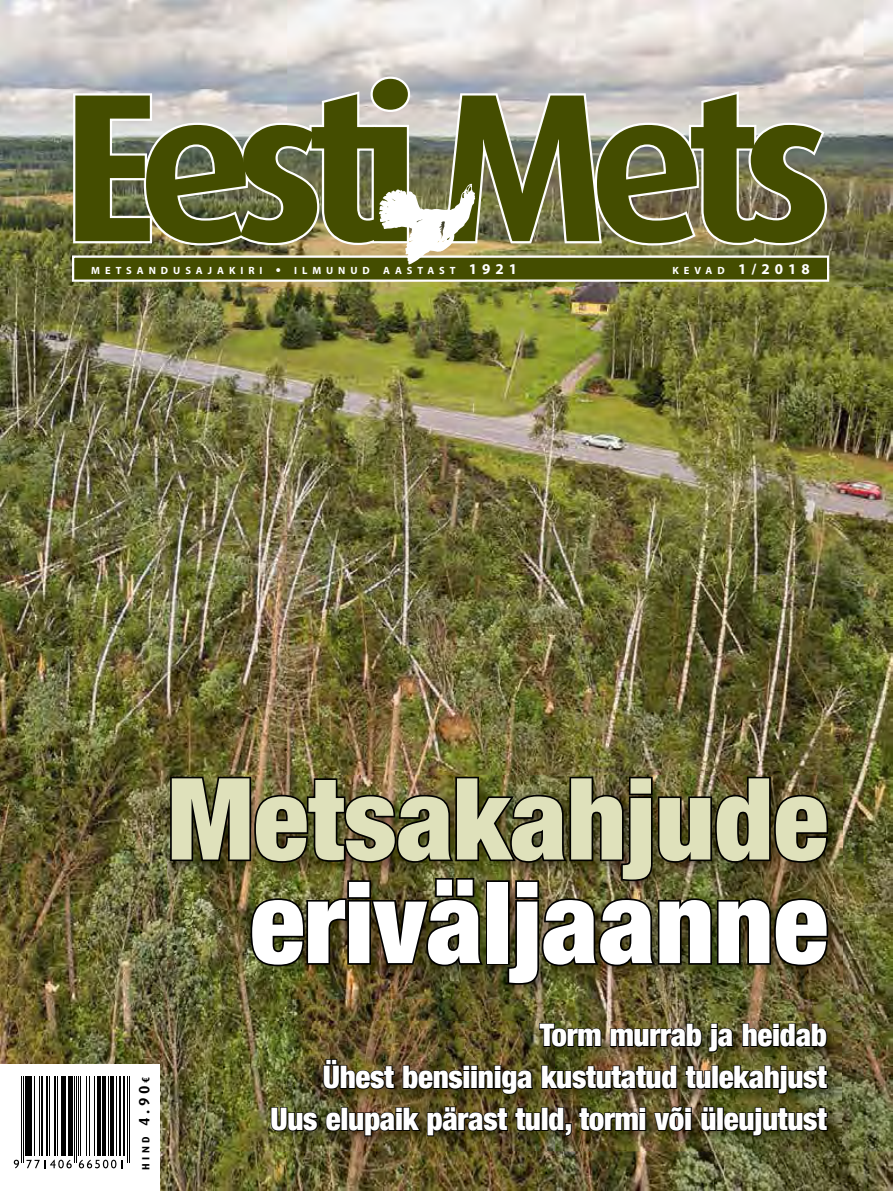
<style>
.page{position:relative;width:893px;height:1191px;background:#fff}
.page>*{position:absolute;margin:0;border:0;box-sizing:border-box;transform-origin:0 0}
.t1{font:700 211.5px "Dax";letter-spacing:-.095em;color:#444d00}
.t2{font:900 condensed 113.55px "Helvetica Neue LT Com";color:#dfe1bb}
.t3{font:900 condensed 113.55px "Helvetica Neue LT Com";color:#fff}
.t4{font:900 condensed 31.05px/42px "Helvetica Neue LT Com";letter-spacing:-.01em;color:#fff;text-align:right}
.t5{font:700 15px "Myriad Pro";color:#fff}
.t6{font:700 10.5px "Myriad Pro";letter-spacing:.47em;color:#fff}
.t7{font:700 10.5px "Dax";color:#000}
.s1{font-size:15px}
.s2{font-size:10.5px}
</style>
<div class="page">
<img style="left:0;top:0;width:893px;height:1191px">
<div style="left:0;top:1064px;width:160px;height:127px;background:#fff"></div>
<hr style="left:21px;top:1076px;width:1px;height:87px;background:#000">
<hr style="left:23px;top:1076px;width:1px;height:87px;background:#000">
<hr style="left:25px;top:1076px;width:3px;height:80px;background:#000">
<hr style="left:30px;top:1076px;width:2px;height:80px;background:#000">
<hr style="left:34px;top:1076px;width:1px;height:80px;background:#000">
<hr style="left:39px;top:1076px;width:1px;height:80px;background:#000">
<hr style="left:41px;top:1076px;width:2px;height:80px;background:#000">
<hr style="left:46px;top:1076px;width:2px;height:80px;background:#000">
<hr style="left:49px;top:1076px;width:1px;height:80px;background:#000">
<hr style="left:54px;top:1076px;width:2px;height:80px;background:#000">
<hr style="left:57px;top:1076px;width:1px;height:80px;background:#000">
<hr style="left:61px;top:1076px;width:3px;height:80px;background:#000">
<hr style="left:66px;top:1076px;width:1px;height:80px;background:#000">
<hr style="left:68px;top:1076px;width:4px;height:80px;background:#000">
<hr style="left:74px;top:1076px;width:1px;height:87px;background:#000">
<hr style="left:76px;top:1076px;width:1px;height:87px;background:#000">
<hr style="left:78px;top:1076px;width:1px;height:80px;background:#000">
<hr style="left:81px;top:1076px;width:1px;height:80px;background:#000">
<hr style="left:86px;top:1076px;width:1px;height:80px;background:#000">
<hr style="left:89px;top:1076px;width:1px;height:80px;background:#000">
<hr style="left:94px;top:1076px;width:1px;height:80px;background:#000">
<hr style="left:98px;top:1076px;width:3px;height:80px;background:#000">
<hr style="left:102px;top:1076px;width:4px;height:80px;background:#000">
<hr style="left:108px;top:1076px;width:1px;height:80px;background:#000">
<hr style="left:110px;top:1076px;width:4px;height:80px;background:#000">
<hr style="left:116px;top:1076px;width:1px;height:80px;background:#000">
<hr style="left:119px;top:1076px;width:2px;height:80px;background:#000">
<hr style="left:123px;top:1076px;width:2px;height:80px;background:#000">
<hr style="left:127px;top:1076px;width:1px;height:87px;background:#000">
<hr style="left:129px;top:1076px;width:1px;height:87px;background:#000">
<svg style="left:14px;top:1159px;width:5px;height:9px"></svg>
<svg style="left:26px;top:1159px;width:46px;height:9px"></svg>
<svg style="left:79px;top:1159px;width:43px;height:9px"></svg>
<img style="left:167px;top:775px;width:675px;height:223px">
<img style="left:168px;top:775px;width:662px;height:211px">
<img style="left:268px;top:1021px;width:573px;height:129px">
<svg style="left:538px;top:1022px;width:64px;height:26px;background:#3c3d1c"></svg>
<img style="left:609px;top:1022px;width:126px;height:31px">
<svg style="left:741px;top:1022px;width:87px;height:26px;background:#363219"></svg>
<svg style="left:322px;top:1058px;width:74px;height:32px;background:#3f3618"></svg>
<svg style="left:402px;top:1064px;width:132px;height:31px;background:#342d12"></svg>
<svg style="left:540px;top:1064px;width:138px;height:26px;background:#393217"></svg>
<svg style="left:684px;top:1064px;width:28px;height:26px"></svg>
<div style="left:711px;top:1065px;width:8px;height:24px;border:2px solid #000"></div>
<svg style="left:718px;top:1064px;width:111px;height:31px;background:#343616"></svg>
<svg style="left:270px;top:1106px;width:49px;height:26px"></svg>
<svg style="left:325px;top:1111px;width:17px;height:21px"></svg>
<div style="left:341px;top:1107px;width:7px;height:24px;border:2px solid #000"></div>
<svg style="left:348px;top:1105px;width:299px;height:32px;background:#3c3417"></svg>
<svg style="left:653px;top:1105px;width:40px;height:46px;background:#4a3f20"></svg>
<svg style="left:700px;top:1105px;width:17px;height:27px"></svg>
<div style="left:717px;top:1107px;width:7px;height:24px;border:2px solid #000"></div>
<svg style="left:723px;top:1106px;width:106px;height:31px;background:#323414"></svg>
<img style="left:71px;top:74px;width:759px;height:208px">
<h1 class="t1" style="left:62px;top:49px;width:772px">Eesti Mets</h1>
<p class="t6" style="left:91px;top:264px;width:280px">METSANDUSAJAKIRI <span class="s1">•</span> ILMUNUD</p>
<p class="t6" style="left:383px;top:264px;width:135px">AASTAST <span class="s1">1921</span></p>
<p class="t5" style="left:672px;top:259px;width:139px"><span class="s2">K E VA D</span> 1/2018</p>
<p class="t7" style="left:140px;top:1169px;width:94px;rotate:-90deg">HIND <span class="s1">4.90</span>€</p>
<h2 class="t2" style="left:168px;top:751px;width:662px">Metsakahjude</h2>
<h2 class="t3" style="left:250px;top:855px;width:580px">eriväljaanne</h2>
<p class="t4" style="left:270px;top:1014px;width:558px">Torm murrab ja heidab<br>Ühest bensiiniga kustutatud tulekahjust<br>Uus elupaik pärast tuld, tormi või üleujutust</p>
</div>
